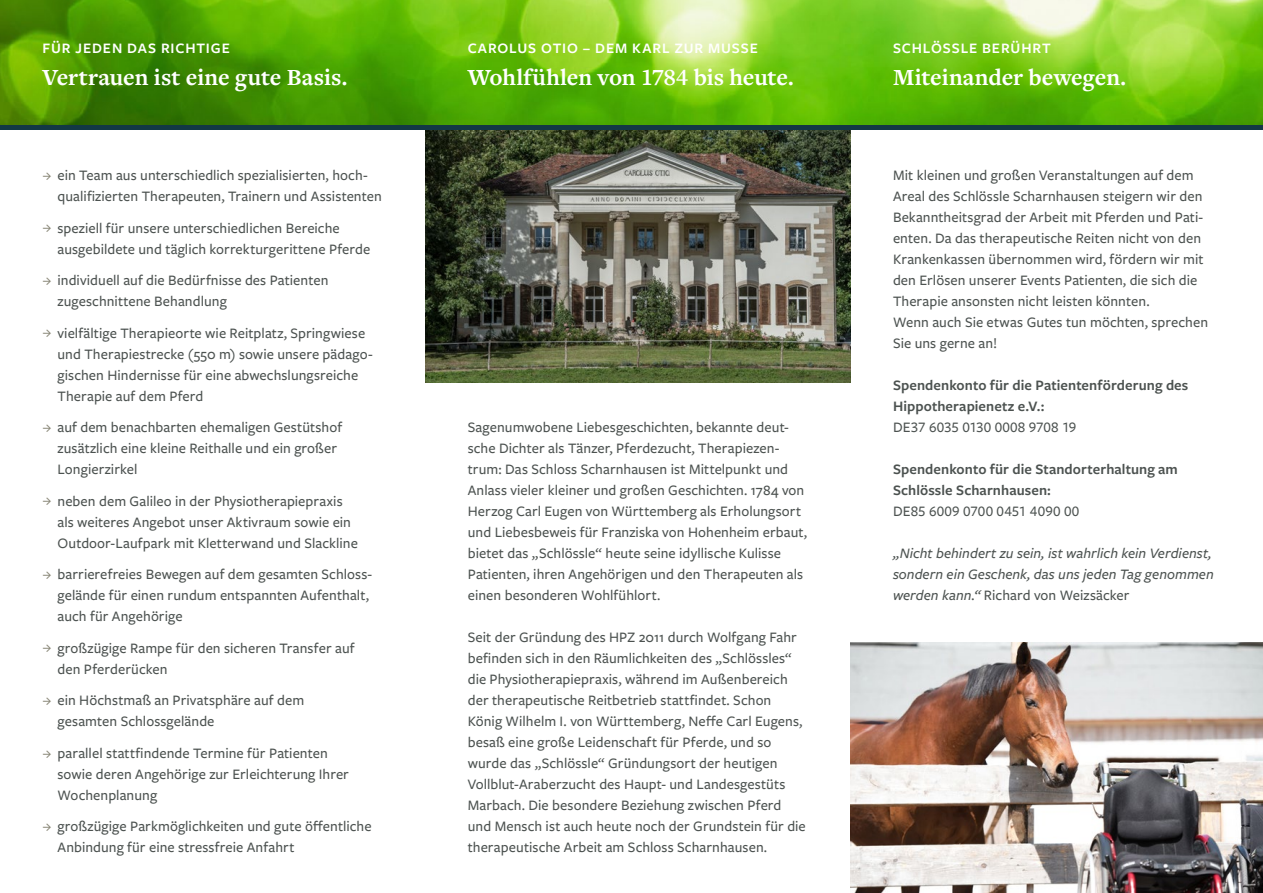
<style>
.page{position:relative;width:1263px;height:893px;background:#fff}
.page>*{position:absolute;margin:0;border:0;box-sizing:border-box;transform-origin:0 0}
.Headline{font:700 24px "Freight Text Pro";letter-spacing:-.005em;color:#fff}
.Copytext{font:500 15px/21px "Freight Sans Pro";letter-spacing:.005em;color:#4c5250}
.Copytext_Headline{font:600 15px/21px "Freight Sans Pro";letter-spacing:.005em;color:#4c5250}
.Copytext-2{font:italic 500 15px/21px "Freight Sans Pro";color:#4c5250}
.Subheadline{font:600 15px "Freight Sans Pro";letter-spacing:.06em;color:#fff}
.s1{font-style:normal}
</style>
<div class="page">
<img style="left:425px;top:130px;width:425px;height:253px">
<img style="left:850px;top:643px;width:413px;height:250px">
<img style="left:0;top:0;width:1263px;height:125px">
<div style="left:0;top:125px;width:1263px;height:5px;background:#133845"></div>
<p class="Subheadline" style="left:43px;top:38px;width:189px">FÜR JEDEN DAS RICHTIGE</p>
<p class="Subheadline" style="left:468px;top:38px;width:292px">CAROLUS OTIO – DEM KARL ZUR MUSSE</p>
<p class="Subheadline" style="left:893px;top:38px;width:159px">SCHLÖSSLE BERÜHRT</p>
<p class="Headline" style="left:43px;top:61px;width:306px">Vertrauen ist eine gute Basis.</p>
<p class="Headline" style="left:468px;top:61px;width:328px">Wohlfühlen von 1784 bis heute.</p>
<p class="Headline" style="left:893px;top:61px;width:234px">Miteinander bewegen.</p>
<p class="Copytext" style="left:58px;top:164px;width:326px">ein Team aus unterschiedlich spezialisierten, hoch&shy;qualifizierten Therapeuten, Trainern und Assistenten</p>
<p class="Copytext" style="left:58px;top:217px;width:314px">speziell für unsere unterschiedlichen Bereiche ausgebildete und täglich korrekturgerittene Pferde</p>
<p class="Copytext" style="left:58px;top:269px;width:272px">individuell auf die Bedürfnisse des Patienten zugeschnittene Behandlung</p>
<p class="Copytext" style="left:58px;top:322px;width:317px">vielfältige Therapieorte wie Reitplatz, Springwiese und Therapiestrecke (550 m) sowie unsere pädago&shy;gischen Hindernisse für eine abwechslungsreiche Therapie auf dem Pferd</p>
<p class="Copytext" style="left:58px;top:416px;width:286px">auf dem benachbarten ehemaligen Gestütshof zusätzlich eine kleine Reithalle und ein großer<br>Longierzirkel</p>
<p class="Copytext" style="left:58px;top:490px;width:302px">neben dem Galileo in der Physiotherapiepraxis als weiteres Angebot unser Aktivraum sowie ein<br>Outdoor-Laufpark mit Kletterwand und Slackline</p>
<p class="Copytext" style="left:58px;top:563px;width:316px">barrierefreies Bewegen auf dem gesamten Schloss&shy;gelände für einen rundum entspannten Aufenthalt, auch für Angehörige</p>
<p class="Copytext" style="left:58px;top:637px;width:299px">großzügige Rampe für den sicheren Transfer auf den Pferderücken</p>
<p class="Copytext" style="left:58px;top:689px;width:248px">ein Höchstmaß an Privatsphäre auf dem gesamten Schlossgelände</p>
<p class="Copytext" style="left:58px;top:742px;width:293px">parallel stattfindende Termine für Patienten sowie deren Angehörige zur Erleichterung Ihrer<br>Wochenplanung</p>
<p class="Copytext" style="left:58px;top:815px;width:316px">großzügige Parkmöglichkeiten und gute öffentliche<br>Anbindung für eine stressfreie Anfahrt</p>
<p class="Copytext" style="left:468px;top:416px;width:341px">Sagenumwobene Liebesgeschichten, bekannte deut&shy;sche Dichter als Tänzer, Pferdezucht, Therapiezen&shy;trum: Das Schloss Scharnhausen ist Mittelpunkt und Anlass vieler kleiner und großen Geschichten. 1784 von Herzog Carl Eugen von Württemberg als Erholungsort und Liebesbeweis für Franziska von Hohenheim erbaut, bietet das „Schlössle“ heute seine idyllische Kulisse Patienten, ihren Angehörigen und den Therapeuten als einen besonderen Wohlfühlort.</p>
<p class="Copytext" style="left:468px;top:626px;width:339px">Seit der Gründung des HPZ 2011 durch Wolfgang Fahr befinden sich in den Räumlichkeiten des „Schlössles“ die Physiotherapiepraxis, während im Außenbereich der therapeutische Reitbetrieb stattfindet. Schon König Wilhelm I. von Württemberg, Neffe Carl Eugens, besaß eine große Leidenschaft für Pferde, und so wurde das „Schlössle“ Gründungsort der heutigen Vollblut-Araberzucht des Haupt- und Landesgestüts Marbach. Die besondere Beziehung zwischen Pferd und Mensch ist auch heute noch der Grundstein für die therapeutische Arbeit am Schloss Scharnhausen.</p>
<p class="Copytext" style="left:893px;top:164px;width:317px">Mit kleinen und großen Veranstaltungen auf dem Areal des Schlössle Scharnhausen steigern wir den Bekanntheitsgrad der Arbeit mit Pferden und Pati&shy;enten. Da das therapeutische Reiten nicht von den Krankenkassen übernommen wird, fördern wir mit den Erlösen unserer Events Patienten, die sich die Therapie ansonsten nicht leisten könnten.<br>Wenn auch Sie etwas Gutes tun möchten, sprechen Sie uns gerne an!</p>
<p class="Copytext_Headline" style="left:893px;top:374px;width:297px">Spendenkonto für die Patientenförderung des<br>Hippotherapienetz e.V.:</p>
<p class="Copytext" style="left:893px;top:416px;width:185px">DE37 6035 0130 0008 9708 19</p>
<p class="Copytext_Headline" style="left:893px;top:458px;width:286px">Spendenkonto für die Standorterhaltung am<br>Schlössle Scharnhausen:</p>
<p class="Copytext" style="left:893px;top:500px;width:188px">DE85 6009 0700 0451 4090 00</p>
<p class="Copytext-2" style="left:893px;top:542px;width:322px">„Nicht behindert zu sein, ist wahrlich kein Verdienst, sondern ein Geschenk, das uns jeden Tag genommen werden kann.“ <span class="s1">Richard von Weizsäcker</span></p>
</div>
